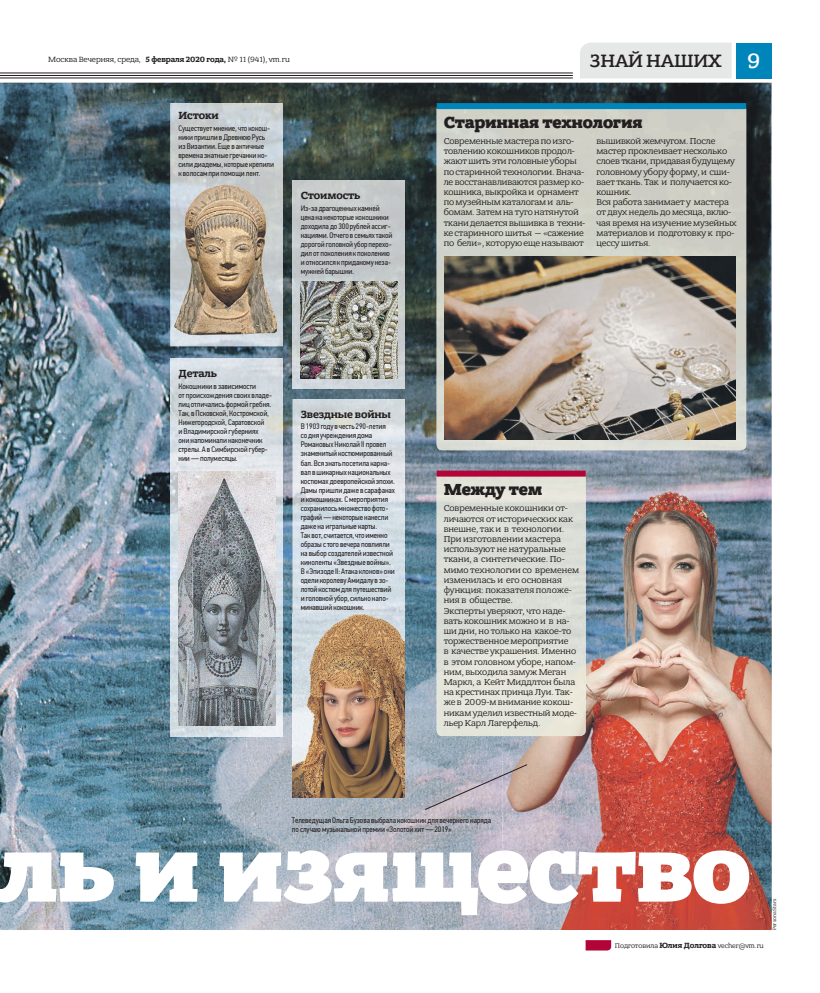
<style>
.page{position:relative;width:820px;height:993px;background:#fff}
.page>*{position:absolute;margin:0;border:0;box-sizing:border-box;transform-origin:0 0}
.t1{font:800 98.2px "Bandera Pro";letter-spacing:-.015em;color:#fff}
.t2{font:500 19px "Bandera Pro";letter-spacing:-.015em;color:#231f20}
.t3{font:800 17px "Bandera Pro";letter-spacing:-.01em;color:#231f20}
.t4{font:700 11px "Bandera Pro";letter-spacing:-.01em;color:#231f20}
.t5{font:9px/10.2px "Bandera Pro";letter-spacing:-.01em;color:#231f20}
.t6{font:8px/9px "PF Din Text Cond Pro";letter-spacing:-.01em;color:#231f20}
.t7{font:8px "Bandera Pro";letter-spacing:-.01em;color:#231f20}
.t8{font:7px "Bandera Pro";letter-spacing:-.01em;color:#231f20}
.t9{font:5px "Bandera Pro";letter-spacing:-.005em;color:#231f20}
.s1{font-weight:700}
.s2{font-size:22px;color:#fff}
.s3{font-weight:700;font-size:8px}
</style>
<div class="page">
<div style="left:735px;top:43px;width:36px;height:35px;background:#0085bb"></div>
<div style="left:580px;top:43px;width:151px;height:35px;background:#e5e8e7"></div>
<hr style="left:0;top:72px;width:572px;height:1px;background:#231f20">
<hr style="left:0;top:75px;width:572px;height:1px;background:#231f20">
<hr style="left:0;top:77px;width:572px;height:1px;background:#231f20">
<svg style="left:585px;top:940px;width:26px;height:10px"></svg>
<img style="left:0;top:83px;width:771px;height:846px">
<img style="left:436px;top:109px;width:309px;height:341px">
<div style="left:436px;top:103px;width:309px;height:6px;background:#0085bb"></div>
<img style="left:444px;top:256px;width:291px;height:184px">
<img style="left:170px;top:103px;width:112px;height:243px">
<img style="left:292px;top:180px;width:113px;height:209px">
<img style="left:170px;top:358px;width:112px;height:377px">
<img style="left:292px;top:399px;width:113px;height:214px">
<img style="left:300px;top:282px;width:97px;height:96px">
<img style="left:178px;top:471px;width:97px;height:254px">
<img style="left:175px;top:185px;width:102px;height:153px">
<img style="left:292px;top:613px;width:113px;height:184px">
<img style="left:502px;top:491px;width:269px;height:438px">
<img style="left:436px;top:476px;width:149px;height:259px">
<img style="left:502px;top:491px;width:83px;height:244px">
<div style="left:436px;top:470px;width:149px;height:6px;background:#b30437"></div>
<svg style="left:424px;top:763px;width:103px;height:46px;background:#b6afb6"></svg>
<p class="t7" style="left:48px;top:55px;width:243px">Москва Вечерняя, среда, <span class="s1">5 февраля 2020 года,</span> № 11 (941), vm.ru</p>
<h2 class="t2" style="left:589px;top:49px;width:172px">ЗНАЙ НАШИХ <span class="s2">9</span></h2>
<h3 class="t4" style="left:178px;top:109px;width:42px">Истоки</h3>
<p class="t6" style="left:178px;top:124px;width:97px">Существуетмнение, что кокош&shy;ники пришли вДревнююРусь из Византии. Еще в античные времена знатные гречанки но&shy;сили диадемы, которые крепили к волосампри помощи лент.</p>
<h3 class="t4" style="left:300px;top:188px;width:61px">Стоимость</h3>
<p class="t6" style="left:300px;top:203px;width:93px">Из-за драгоценных камней цена на некоторые кокошники доходила до 300 рублей ассиг&shy;нациями. Отчего в семьяхтакой дорогой головной убор перехо&shy;дил от поколения к поколению и относился к приданому неза&shy;мужней барышни.</p>
<h3 class="t3" style="left:443px;top:112px;width:200px">Старинная технология</h3>
<p class="t5" style="left:443px;top:136px;width:143px">Современные мастера по изго&shy;товлению кокошников продол&shy;жают шить эти головные уборы по старинной технологии. Внача&shy;ле восстанавливаются размер ко&shy;кошника, выкройка и орнамент по музейным каталогам и аль&shy;бомам. Затем на туго натянутой ткани делается вышивка в техни&shy;ке старинного шитья — «сажение по бели», которую еще называют</p>
<p class="t5" style="left:596px;top:136px;width:142px">вышивкой жемчугом. После мастер проклеивает несколько слоев ткани, придавая будущему головному убору форму, и сши&shy;вает ткань. Так и получается ко&shy;кошник.<br>Вся работа занимает у мастера от двух недель до месяца, вклю&shy;чая время на изучение музейных материалов и подготовку к про&shy;цессу шитья.</p>
<h3 class="t4" style="left:178px;top:366px;width:40px">Деталь</h3>
<p class="t6" style="left:178px;top:381px;width:95px">Кокошники в зависимости<br>от происхождения своих владе&shy;лиц отличалисьформой гребня.<br>Так, вПсковской, Костромской,<br>Нижегородской, Саратовской<br>и Владимирской губерниях<br>они напоминали наконечник стрелы. А в Симбирской губер&shy;нии — полумесяцы.</p>
<h3 class="t4" style="left:300px;top:407px;width:92px">Звездные войны</h3>
<p class="t6" style="left:300px;top:422px;width:96px">В 1903 году в честь 290-летия<br>со дня учреждения дома<br>РомановыхНиколай II провел знаменитый костюмированный бал. Вся знать посетила карна&shy;вал вшикарных национальных костюмах доевропейской эпохи.<br>Дамыпришли даже в сарафанах и кокошниках. Смероприятия сохранилосьмножествофото&shy;графий — некоторые нанесли даже на игральные карты.<br>Так вот, считается, что именно образыстого вечера повлияли на выбор создателей известной киноленты «Звездные войны».<br>В «Эпизоде II: Атака клонов» они одели королеву Амидалу в зо&shy;лотой костюмдля путешествий и головной убор, сильно напо&shy;минавший кокошник.</p>
<h3 class="t3" style="left:443px;top:478px;width:100px">Между тем</h3>
<p class="t5" style="left:443px;top:503px;width:137px">Современные кокошники от&shy;личаются от исторических как внешне, так и в технологии.<br>При изготовлении мастера используют не натуральные ткани, а синтетические. По&shy;мимо технологии со временем изменилась и его основная функция: показателя положе&shy;ния в обществе.<br>Эксперты уверяют, что наде&shy;вать кокошник можно и в на&shy;ши дни, но только на какое-то торжественное мероприятие<br>в качестве украшения. Именно в этом головном уборе, напом&shy;ним, выходила замуж Меган<br>Маркл, а Кейт Миддлтон была на крестинах принца Луи. Так&shy;же в 2009-м внимание кокош&shy;никам уделил известный моде&shy;льер Карл Лагерфельд.</p>
<p class="t6" style="left:292px;top:815px;width:200px">Телеведущая Ольга Бузова выбрала кокошник для вечернего наряда по случаюмузыкальной премии «Золотой хит — 2019»</p>
<h1 class="t1" style="left:-2px;top:806px;width:753px">ль и изящество</h1>
<p class="t8" style="left:614px;top:941px;width:150px">Подготовила <span class="s3">Юлия Долгова</span> vecher@vm.ru</p>
<p class="t9" style="left:771px;top:929px;width:33px;rotate:-90deg">Persona Stars</p>
</div>
